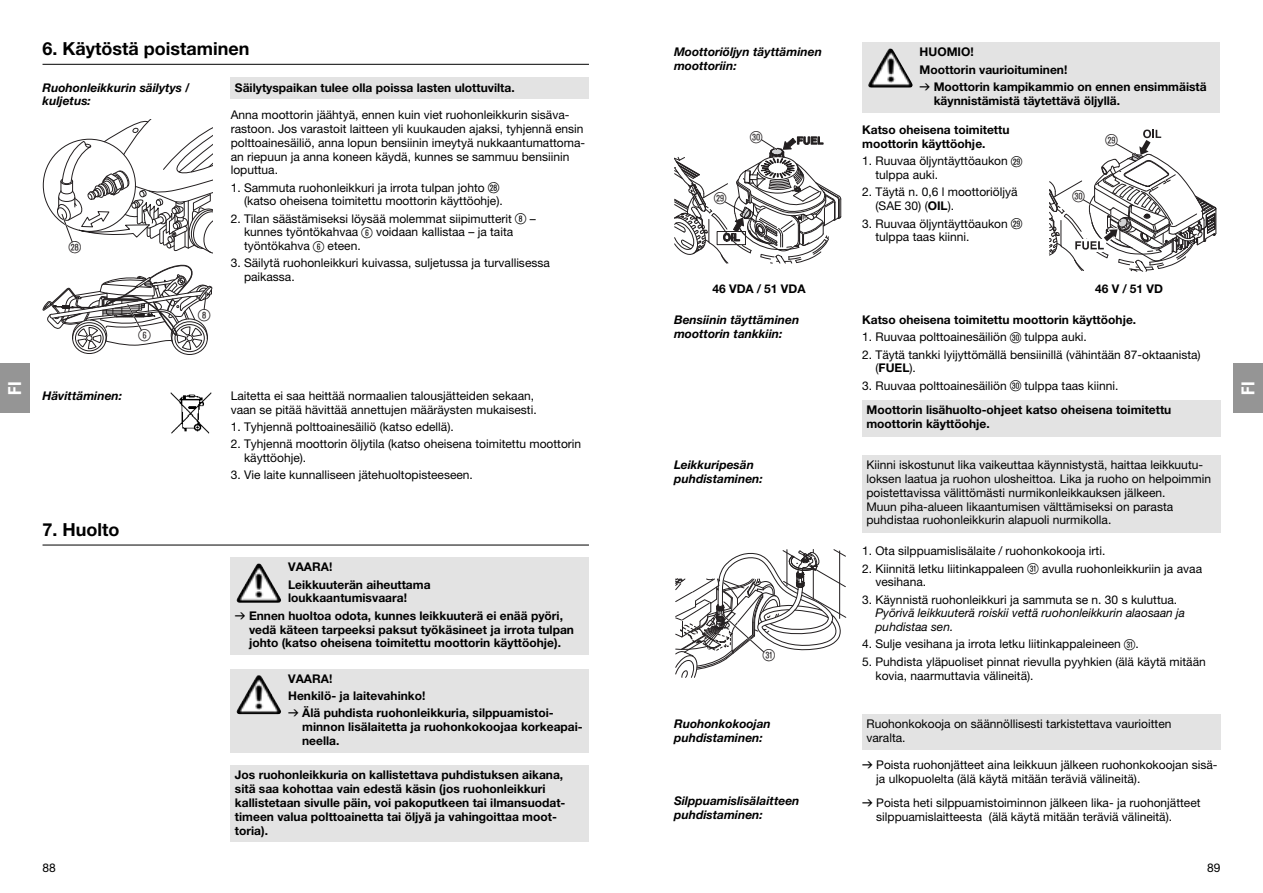
<style>
.page{position:relative;width:1263px;height:893px;background:#fff}
.page>*{position:absolute;margin:0;border:0;box-sizing:border-box;transform-origin:0 0}
.t1{font:700 18px "GARDENA Pro";color:#000}
.t2{font:18px "GARDENA Pro Bo Cond";color:#fff}
.t3{font:16.5px "Ziffernim Kreisund Quadrat BQ";color:#231f20}
.t4{font:12px/13.8px "GARDENA Pro";color:#000}
.t5{font:700 12px/13.8px "GARDENA Pro";color:#000}
.t6{font:italic 700 12px/13.8px "GARDENA Pro";color:#000}
.t7{font:italic 12px/13.8px "GARDENA Pro";color:#000}
.s1{font-family:"Ziffernim Kreisund Quadrat BQ";font-size:15px}
.s2{font-family:"Formdruck";font-weight:400}
.s3{font-weight:700}
.s4{font-weight:400}
.s5{font-family:"Ziffernim Kreisund Quadrat BQ";font-weight:400;font-size:15px}
.s6{font-family:"Formdruck"}
</style>
<div class="page">
<div style="left:0;top:363px;width:30px;height:50px;background:#959595"></div>
<div style="left:1233px;top:363px;width:30px;height:50px;background:#959595"></div>
<hr style="left:43px;top:64px;width:546px;height:1px;background:#000">
<hr style="left:43px;top:545px;width:546px;height:1px;background:#000">
<div style="left:231px;top:78px;width:358px;height:21px;background:#e3e3e3"></div>
<img style="left:170px;top:392px;width:41px;height:42px">
<div style="left:231px;top:557px;width:358px;height:98px;background:#e3e3e3"></div>
<img style="left:258px;top:563px;width:11px;height:16px">
<div style="left:231px;top:669px;width:358px;height:84px;background:#e3e3e3"></div>
<img style="left:258px;top:675px;width:11px;height:15px">
<div style="left:231px;top:766px;width:358px;height:76px;background:#e3e3e3"></div>
<svg style="left:57px;top:119px;width:156px;height:135px"></svg>
<svg style="left:43px;top:265px;width:169px;height:90px"></svg>
<div style="left:862px;top:43px;width:358px;height:70px;background:#e3e3e3"></div>
<img style="left:890px;top:48px;width:11px;height:16px">
<svg style="left:674px;top:137px;width:167px;height:127px"></svg>
<svg style="left:1049px;top:130px;width:168px;height:142px"></svg>
<div style="left:862px;top:401px;width:358px;height:36px;background:#e3e3e3"></div>
<div style="left:862px;top:455px;width:358px;height:78px;background:#e3e3e3"></div>
<svg style="left:675px;top:549px;width:171px;height:129px"></svg>
<div style="left:862px;top:714px;width:358px;height:35px;background:#e3e3e3"></div>
<h1 class="t2" style="left:8px;top:395px;width:14px;rotate:-90deg">FI</h1>
<h1 class="t1" style="left:43px;top:43px;width:208px">6. Käytöstä poistaminen</h1>
<p class="t6" style="left:43px;top:81px;width:149px">Ruohonleikkurin säilytys / kuljetus:</p>
<p class="t5" style="left:235px;top:82px;width:281px">Säilytyspaikan tulee olla poissa lasten ulottuvilta.</p>
<p class="t4" style="left:231px;top:109px;width:356px">Anna moottorin jäähtyä, ennen kuin viet ruohonleikkurin sisäva&shy;rastoon. Jos varastoit laitteen yli kuukauden ajaksi, tyhjennä ensin polttoainesäiliö, anna lopun bensiinin imeytyä nukkaantumattoma&shy;an riepuun ja anna koneen käydä, kunnes se sammuu bensiinin loputtua.</p>
<p class="t4" style="left:231px;top:182px;width:274px;text-align:right">1. Sammuta ruohonleikkuri ja irrota tulpan johto <span class="s1">k </span>(katso oheisena toimitettu moottorin käyttöohje).</p>
<p class="t4" style="left:244px;top:213px;width:293px;text-indent:-13px">2. Tilan säästämiseksi löysää molemmat siipimutterit <span class="s1">8</span> – kunnes työntökahvaa <span class="s1">6</span> voidaan kallistaa – ja taita työntökahva <span class="s1">6</span> eteen.</p>
<p class="t4" style="left:244px;top:258px;width:307px;text-indent:-13px">3. Säilytä ruohonleikkuri kuivassa, suljetussa ja turvallisessa paikassa.</p>
<h2 class="t3" style="left:69px;top:241px;width:14px">k</h2>
<h2 class="t3" style="left:139px;top:329px;width:14px">6</h2>
<h2 class="t3" style="left:198px;top:309px;width:14px">8</h2>
<p class="t6" style="left:43px;top:389px;width:81px">Hävittäminen:</p>
<p class="t4" style="left:231px;top:390px;width:307px">Laitetta ei saa heittää normaalien talousjätteiden sekaan, vaan se pitää hävittää annettujen määräysten mukaisesti.</p>
<p class="t4" style="left:231px;top:421px;width:225px">1. Tyhjennä polttoainesäiliö (katso edellä).</p>
<p class="t4" style="left:244px;top:439px;width:339px;text-indent:-13px">2. Tyhjennä moottorin öljytila (katso oheisena toimitettu moottorin käyttöohje).</p>
<p class="t4" style="left:231px;top:470px;width:244px">3. Vie laite kunnalliseen jätehuoltopisteeseen.</p>
<h1 class="t1" style="left:43px;top:523px;width:79px">7. Huolto</h1>
<p class="t4" style="left:43px;top:862px;width:15px">88</p>
<p class="t5" style="left:288px;top:560px;width:144px;line-height:17.2px">VAARA!<br>Leikkuuterän aiheuttama</p>
<p class="t5" style="left:235px;top:591px;width:330px;line-height:17.2px;text-indent:53px">loukkaantumisvaara!<br><span class="s2">v</span> Ennen huoltoa odota, kunnes leikkuuterä ei enää pyöri,</p>
<p class="t5" style="left:249px;top:624px;width:326px">vedä käteen tarpeeksi paksut työkäsineet ja irrota tulpan johto (katso oheisena toimitettu moottorin käyttöohje).</p>
<p class="t5" style="left:288px;top:671px;width:267px;line-height:17.2px">VAARA!<br>Henkilö- ja laitevahinko!<br><span class="s2">v</span> Älä puhdista ruohonleikkuria, silppuamistoi-</p>
<p class="t5" style="left:302px;top:722px;width:282px">minnon lisälaitetta ja ruohonkokoojaa korkeapai&shy;neella.</p>
<p class="t5" style="left:235px;top:770px;width:332px">Jos ruohonleikkuria on kallistettava puhdistuksen aikana, sitä saa kohottaa vain edestä käsin (jos ruohonleikkuri kallistetaan sivulle päin, voi pakoputkeen tai ilmansuodat&shy;timeen valua polttoainetta tai öljyä ja vahingoittaa moot&shy;toria).</p>
<p class="t6" style="left:674px;top:46px;width:150px">Moottoriöljyn täyttäminen moottoriin:</p>
<p class="t5" style="left:919px;top:45px;width:289px;line-height:17.2px">HUOMIO!<br>Moottorin vaurioituminen!<br><span class="s2">v</span> Moottorin kampikammio on ennen ensimmäistä</p>
<p class="t5" style="left:934px;top:95px;width:188px">käynnistämistä täytettävä öljyllä.</p>
<p class="t5" style="left:862px;top:125px;width:149px">Katso oheisena toimitettu moottorin käyttöohje.</p>
<p class="t4" style="left:875px;top:156px;width:148px;text-indent:-13px">1. Ruuvaa öljyntäyttöaukon <span class="s1">l </span>tulppa auki.</p>
<p class="t4" style="left:875px;top:187px;width:144px;text-indent:-13px">2. Täytä n. 0,6 l moottoriöljyä (SAE 30) (<span class="s3">OIL</span>).</p>
<p class="t4" style="left:875px;top:218px;width:148px;text-indent:-13px">3. Ruuvaa öljyntäyttöaukon <span class="s1">l </span>tulppa taas kiinni.</p>
<h2 class="t3" style="left:750px;top:131px;width:14px">ö</h2>
<h2 class="t3" style="left:1105px;top:135px;width:14px">l</h2>
<h2 class="t3" style="left:1072px;top:191px;width:14px">ö</h2>
<h2 class="t3" style="left:714px;top:193px;width:14px">l</h2>
<p class="t5" style="left:712px;top:283px;width:95px">46 VDA / 51 VDA</p>
<p class="t5" style="left:1095px;top:283px;width:69px">46 V / 51 VD</p>
<p class="t6" style="left:674px;top:314px;width:127px">Bensiinin täyttäminen moottorin tankkiin:</p>
<p class="t5" style="left:862px;top:314px;width:276px">Katso oheisena toimitettu moottorin käyttöohje.</p>
<p class="t4" style="left:862px;top:332px;width:226px">1. Ruuvaa polttoainesäiliön <span class="s1">ö</span> tulppa auki.</p>
<p class="t4" style="left:875px;top:349px;width:327px;text-indent:-13px">2. Täytä tankki lyijyttömällä bensiinillä (vähintään 87-oktaanista) (<span class="s3">FUEL</span>).</p>
<p class="t5" style="left:866px;top:375px;width:306px;line-height:24.8px;text-indent:-4px"><span class="s4">3. Ruuvaa polttoainesäiliön</span> <span class="s5">ö</span> <span class="s4">tulppa taas kiinni.<br></span>Moottorin lisähuolto-ohjeet katso oheisena toimitettu</p>
<p class="t5" style="left:866px;top:419px;width:125px">moottorin käyttöohje.</p>
<p class="t6" style="left:674px;top:459px;width:90px">Leikkuripesän puhdistaminen:</p>
<p class="t4" style="left:866px;top:459px;width:346px">Kiinni iskostunut lika vaikeuttaa käynnistystä, haittaa leikkuutu&shy;loksen laatua ja ruohon ulosheittoa. Lika ja ruoho on helpoimmin poistettavissa välittömästi nurmikonleikkauksen jälkeen.<br>Muun piha-alueen likaantumisen välttämiseksi on parasta puhdistaa ruohonleikkurin alapuoli nurmikolla.</p>
<p class="t4" style="left:862px;top:546px;width:245px">1. Ota silppuamislisälaite / ruohonkokooja irti.</p>
<p class="t4" style="left:875px;top:563px;width:328px;text-indent:-13px">2. Kiinnitä letku liitinkappaleen <span class="s1">ä</span> avulla ruohonleikkuriin ja avaa vesihana.</p>
<p class="t4" style="left:862px;top:594px;width:317px">3. Käynnistä ruohonleikkuri ja sammuta se n. 30 s kuluttua.</p>
<p class="t7" style="left:875px;top:608px;width:311px">Pyörivä leikkuuterä roiskii vettä ruohonleikkurin alaosaan ja puhdistaa sen.</p>
<p class="t4" style="left:862px;top:639px;width:278px">4. Sulje vesihana ja irrota letku liitinkappaleineen <span class="s1">ä</span>.</p>
<p class="t4" style="left:875px;top:656px;width:332px;text-indent:-13px">5. Puhdista yläpuoliset pinnat rievulla pyyhkien (älä käytä mitään kovia, naarmuttavia välineitä).</p>
<h2 class="t3" style="left:763px;top:650px;width:14px">ä</h2>
<p class="t6" style="left:674px;top:718px;width:98px">Ruohonkokoojan puhdistaminen:</p>
<p class="t4" style="left:866px;top:718px;width:306px">Ruohonkokooja on säännöllisesti tarkistettava vaurioitten varalta.</p>
<p class="t4" style="left:876px;top:760px;width:343px;text-indent:-14px"><span class="s6">v</span> Poista ruohonjätteet aina leikkuun jälkeen ruohonkokoojan sisä&shy;ja ulkopuolelta (älä käytä mitään teräviä välineitä).</p>
<p class="t6" style="left:674px;top:795px;width:127px">Silppuamislisälaitteen puhdistaminen:</p>
<p class="t4" style="left:876px;top:797px;width:326px;text-indent:-14px"><span class="s6">v</span> Poista heti silppuamistoiminnon jälkeen lika- ja ruohonjätteet silppuamislaitteesta (älä käytä mitään teräviä välineitä).</p>
<p class="t4" style="left:1207px;top:862px;width:15px">89</p>
<h1 class="t2" style="left:1241px;top:395px;width:14px;rotate:-90deg">FI</h1>
</div>
